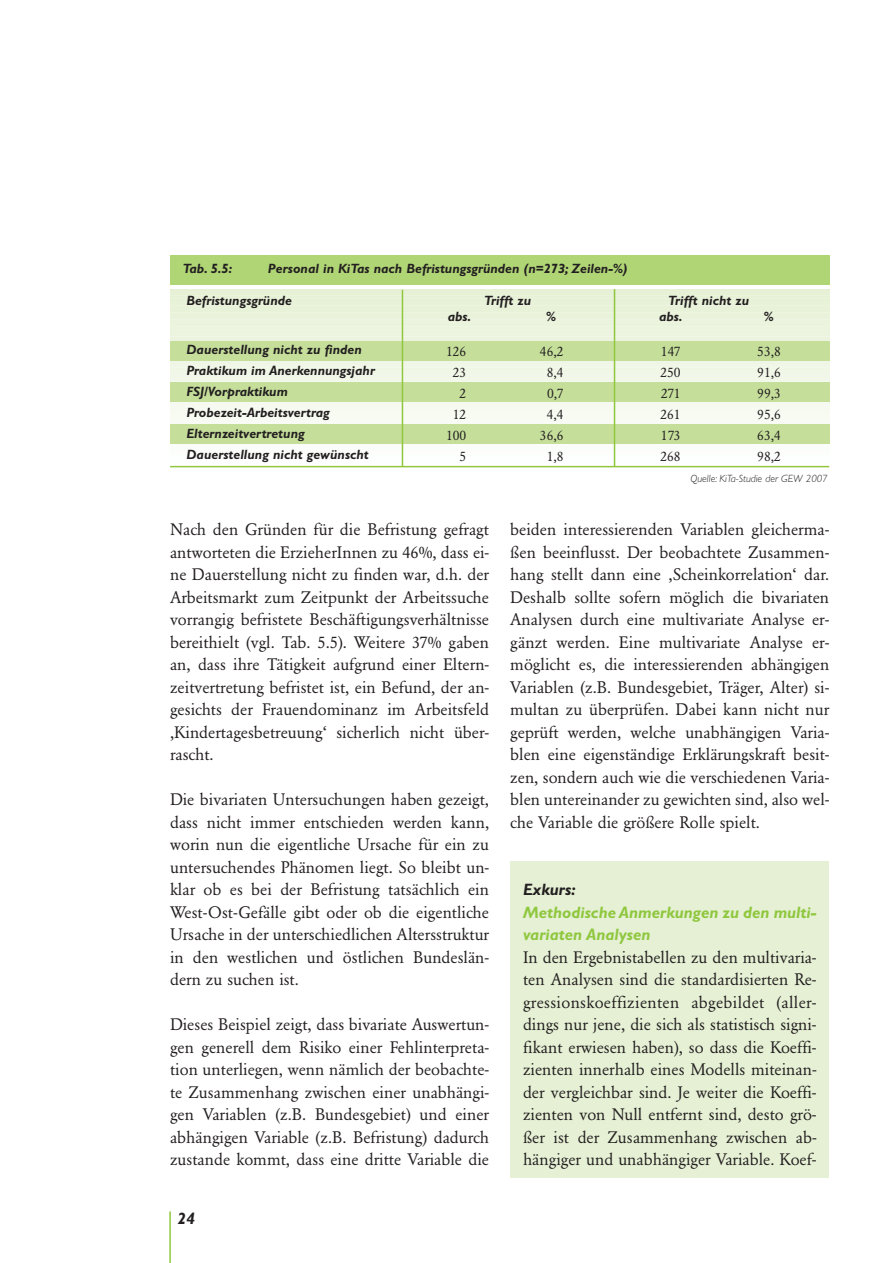
<style>
.page{position:relative;width:893px;height:1263px;background:#fff}
.page>*{position:absolute;margin:0;border:0;box-sizing:border-box;transform-origin:0 0}
.t1{font:16.5px/22.5px "Garamond BE";color:#231f20;text-align:justify}
.t2{font:italic 700 16.5px/22.5px "Gill Sans";color:#8fc73e}
.t3{font:italic 700 16.5px "Gill Sans";color:#231f20}
.t4{font:italic 700 13.5px/21px "Gill Sans";color:#231f20}
.t5{font:13.5px/21px "Garamond BE";color:#231f20;text-align:justify}
.t6{font:italic 300 10.5px "Gill Sans";color:#231f20}
</style>
<div class="page">
<div style="left:510px;top:861px;width:319px;height:317px;background:#e5f0d4"></div>
<hr style="left:169px;top:1211px;width:2px;height:52px;background:#8fc73e">
<div style="left:170px;top:290px;width:659px;height:7px;background:#e6f1d5"></div>
<div style="left:170px;top:297px;width:659px;height:7px;background:#e7f1d6"></div>
<div style="left:170px;top:304px;width:659px;height:7px;background:#e8f2d8"></div>
<div style="left:170px;top:311px;width:659px;height:7px;background:#e9f3da"></div>
<div style="left:170px;top:318px;width:659px;height:6px;background:#eaf3db"></div>
<div style="left:170px;top:321px;width:659px;height:7px;background:#eaf3dc"></div>
<div style="left:170px;top:328px;width:659px;height:7px;background:#ebf4de"></div>
<div style="left:170px;top:335px;width:659px;height:7px;background:#ecf4df"></div>
<svg style="left:170px;top:360px;width:659px;height:2px"></svg>
<div style="left:170px;top:362px;width:659px;height:7px;background:#f0f7e6"></div>
<div style="left:170px;top:369px;width:659px;height:7px;background:#f1f7e7"></div>
<div style="left:170px;top:376px;width:659px;height:7px;background:#f2f8e9"></div>
<svg style="left:170px;top:401px;width:659px;height:3px;fill:#f5f9ef"></svg>
<div style="left:170px;top:404px;width:659px;height:6px;background:#f6faf0"></div>
<div style="left:170px;top:407px;width:659px;height:7px;background:#f6faf1"></div>
<div style="left:170px;top:414px;width:659px;height:7px;background:#f7fbf2"></div>
<div style="left:170px;top:421px;width:659px;height:7px;background:#f8fbf4"></div>
<div style="left:170px;top:442px;width:659px;height:6px;background:#fbfdf9"></div>
<div style="left:170px;top:445px;width:659px;height:7px;background:#fbfdfa"></div>
<svg style="left:170px;top:462px;width:659px;height:4px"></svg>
<div style="left:170px;top:341px;width:659px;height:19px;background:#c5df9b"></div>
<div style="left:170px;top:382px;width:659px;height:19px;background:#c5df9b"></div>
<div style="left:170px;top:424px;width:659px;height:20px;background:#c5df9b"></div>
<div style="left:170px;top:255px;width:659px;height:29px;background:#b0d575"></div>
<hr style="left:402px;top:290px;width:1px;height:177px;background:#8fc73e">
<hr style="left:614px;top:289px;width:1px;height:177px;background:#8fc73e">
<hr style="left:170px;top:466px;width:659px;height:1px;background:#8fc73e">
<p class="t4" style="left:183px;top:259px;width:51px">Tab. 5.5:</p>
<p class="t4" style="left:268px;top:259px;width:361px">Personal in KiTas nach Befristungsgründen (n=273; Zeilen-%)</p>
<p class="t4" style="left:186px;top:291px;width:107px">Befristungsgründe</p>
<p class="t4" style="left:484px;top:291px;width:49px">Trifft zu</p>
<p class="t4" style="left:668px;top:291px;width:82px">Trifft nicht zu</p>
<p class="t4" style="left:448px;top:308px;width:25px">abs.</p>
<p class="t4" style="left:546px;top:308px;width:11px">%</p>
<p class="t4" style="left:659px;top:308px;width:25px">abs.</p>
<p class="t4" style="left:764px;top:308px;width:11px">%</p>
<p class="t4" style="left:186px;top:341px;width:190px">Dauerstellung nicht zu finden<br>Praktikum im Anerkennungsjahr<br>FSJ/Vorpraktikum<br>Probezeit-Arbeitsvertrag<br>Elternzeitvertretung<br>Dauerstellung nicht gewünscht</p>
<p class="t5" style="left:446px;top:342px;width:22px;text-align:right">126<br>23<br>2<br>12<br>100<br>5</p>
<p class="t5" style="left:540px;top:342px;width:25px;text-align:center">46,2<br>8,4<br>0,7<br>4,4<br>36,6<br>1,8</p>
<p class="t5" style="left:660px;top:342px;width:22px">147<br>250<br>271<br>261<br>173<br>268</p>
<p class="t5" style="left:757px;top:342px;width:25px">53,8<br>91,6<br>99,3<br>95,6<br>63,4<br>98,2</p>
<p class="t1" style="left:170px;top:520px;width:321px">Nach den Gründen für die Befristung gefragt antworteten die ErzieherInnen zu 46%, dass ei&shy;ne Dauerstellung nicht zu finden war, d.h. der Arbeitsmarkt zum Zeitpunkt der Arbeitssuche vorrangig befristete Beschäftigungsverhältnisse bereithielt (vgl. Tab. 5.5). Weitere 37% gaben an, dass ihre Tätigkeit aufgrund einer Eltern&shy;zeitvertretung befristet ist, ein Befund, der an&shy;gesichts der Frauendominanz im Arbeitsfeld ‚Kindertagesbetreuung‘ sicherlich nicht über&shy;rascht.</p>
<p class="t1" style="left:170px;top:790px;width:321px">Die bivariaten Untersuchungen haben gezeigt, dass nicht immer entschieden werden kann, worin nun die eigentliche Ursache für ein zu untersuchendes Phänomen liegt. So bleibt un&shy;klar ob es bei der Befristung tatsächlich ein West-Ost-Gefälle gibt oder ob die eigentliche Ursache in der unterschiedlichen Altersstruktur in den westlichen und östlichen Bundeslän&shy;dern zu suchen ist.</p>
<p class="t1" style="left:170px;top:1015px;width:320px">Dieses Beispiel zeigt, dass bivariate Auswertun&shy;gen generell dem Risiko einer Fehlinterpreta&shy;tion unterliegen, wenn nämlich der beobachte&shy;te Zusammenhang zwischen einer unabhängi&shy;gen Variablen (z.B. Bundesgebiet) und einer abhängigen Variable (z.B. Befristung) dadurch zustande kommt, dass eine dritte Variable die</p>
<p class="t3" style="left:178px;top:1212px;width:19px">24</p>
<p class="t6" style="left:690px;top:475px;width:139px">Quelle: KiTa-Studie der GEW 2007</p>
<p class="t1" style="left:510px;top:520px;width:321px">beiden interessierenden Variablen gleicherma&shy;ßen beeinflusst. Der beobachtete Zusammen&shy;hang stellt dann eine ‚Scheinkorrelation‘ dar.<br>Deshalb sollte sofern möglich die bivariaten Analysen durch eine multivariate Analyse er&shy;gänzt werden. Eine multivariate Analyse er&shy;möglicht es, die interessierenden abhängigen Variablen (z.B. Bundesgebiet, Träger, Alter) si&shy;multan zu überprüfen. Dabei kann nicht nur geprüft werden, welche unabhängigen Varia&shy;blen eine eigenständige Erklärungskraft besit&shy;zen, sondern auch wie die verschiedenen Varia&shy;blen untereinander zu gewichten sind, also wel&shy;che Variable die größere Rolle spielt.</p>
<p class="t3" style="left:523px;top:883px;width:54px">Exkurs:</p>
<p class="t2" style="left:523px;top:902px;width:295px">Methodische Anmerkungen zu den multi&shy;variaten Analysen</p>
<p class="t1" style="left:523px;top:947px;width:295px">In den Ergebnistabellen zu den multivaria&shy;ten Analysen sind die standardisierten Re&shy;gressionskoeffizienten abgebildet (aller&shy;dings nur jene, die sich als statistisch signi&shy;fikant erwiesen haben), so dass die Koeffi&shy;zienten innerhalb eines Modells miteinan&shy;der vergleichbar sind. Je weiter die Koeffi&shy;zienten von Null entfernt sind, desto grö&shy;ßer ist der Zusammenhang zwischen ab&shy;hängiger und unabhängiger Variable. Koef-</p>
</div>
